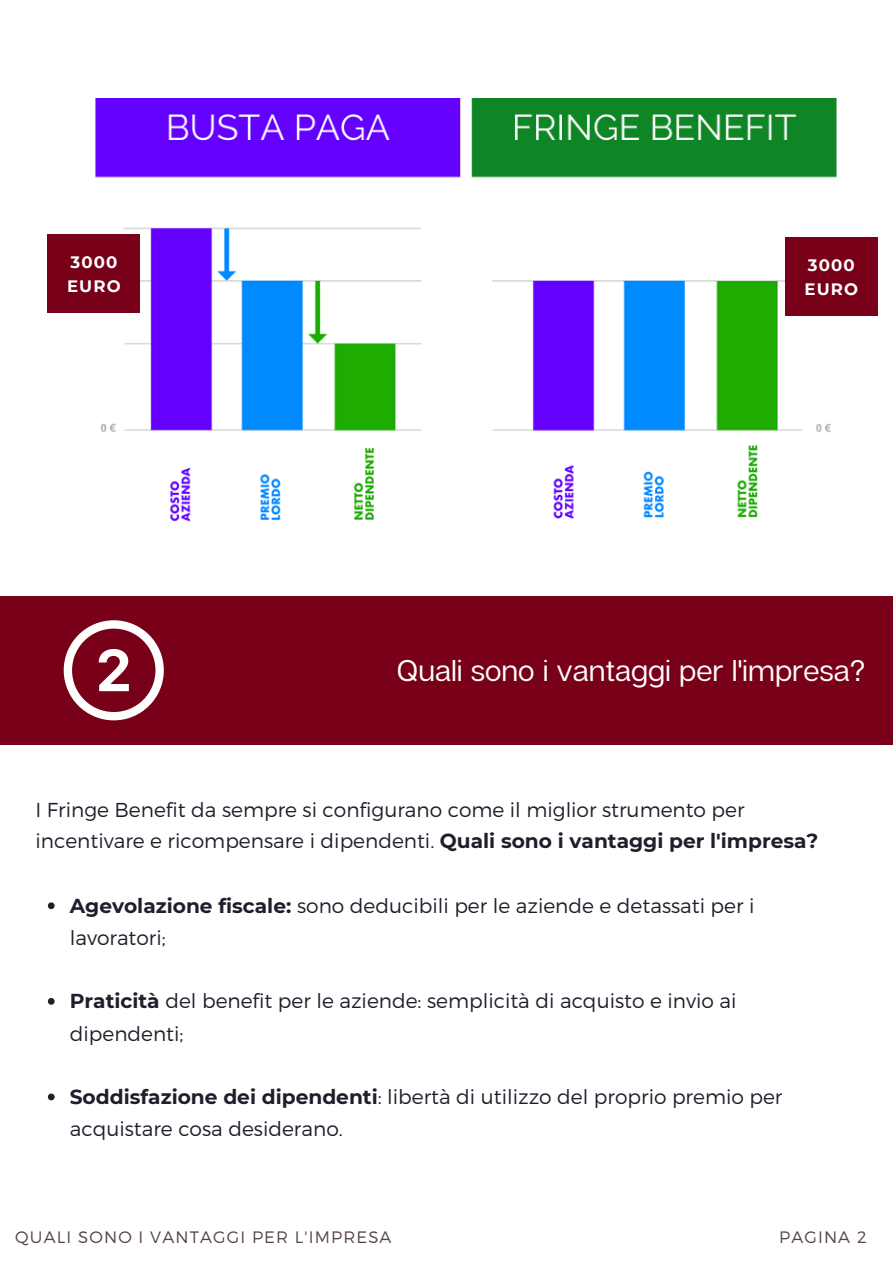
<style>
.page{position:relative;width:893px;height:1264px;background:#fff}
.page>*{position:absolute;margin:0;border:0;box-sizing:border-box;transform-origin:0 0}
.t1{font:29.7px "Articulat CF";color:#fff}
.t2{font:300 20.1px/32.5px "Montserrat";color:#1d202b}
.t3{font:300 16.5px "Montserrat";letter-spacing:.07em;color:#544441}
.t4{font:700 16.5px/23.5px "Montserrat";letter-spacing:.07em;color:#fff}
.s1{font-weight:700}
</style>
<div class="page">
<img style="left:95px;top:99px;width:742px;height:423px">
<div style="left:0;top:596px;width:892px;height:148px;background:#780019"></div>
<svg style="left:64px;top:620px;width:100px;height:100px"></svg>
<div style="left:47px;top:234px;width:93px;height:79px;background:#780019"></div>
<svg style="left:48px;top:902px;width:7px;height:7px"></svg>
<svg style="left:48px;top:998px;width:7px;height:6px"></svg>
<svg style="left:48px;top:1093px;width:7px;height:7px"></svg>
<div style="left:784px;top:237px;width:93px;height:79px;background:#780019"></div>
<p class="t4" style="left:67px;top:250px;width:55px">3000<br>EURO</p>
<p class="t4" style="left:804px;top:253px;width:55px">3000<br>EURO</p>
<h1 class="t1" style="left:397px;top:652px;width:470px">Quali sono i vantaggi per l'impresa?</h1>
<p class="t2" style="left:35px;top:793px;width:784px;line-height:31.5px">I Fringe Benefit da sempre si configurano come il miglior strumento per incentivare e ricompensare i dipendenti. <span class="s1">Quali sono i vantaggi per l'impresa?</span></p>
<p class="t2" style="left:70px;top:888px;width:686px"><span class="s1">Agevolazione fiscale:</span> sono deducibili per le aziende e detassati per i lavoratori;</p>
<p class="t2" style="left:70px;top:983px;width:668px"><span class="s1">Praticità</span> del benefit per le aziende: semplicità di acquisto e invio ai dipendenti;</p>
<p class="t2" style="left:70px;top:1079px;width:714px"><span class="s1">Soddisfazione dei dipendenti</span>: libertà di utilizzo del proprio premio per acquistare cosa desiderano.</p>
<p class="t3" style="left:15px;top:1226px;width:378px">QUALI SONO I VANTAGGI PER L'IMPRESA</p>
<p class="t3" style="left:779px;top:1226px;width:89px">PAGINA 2</p>
</div>
